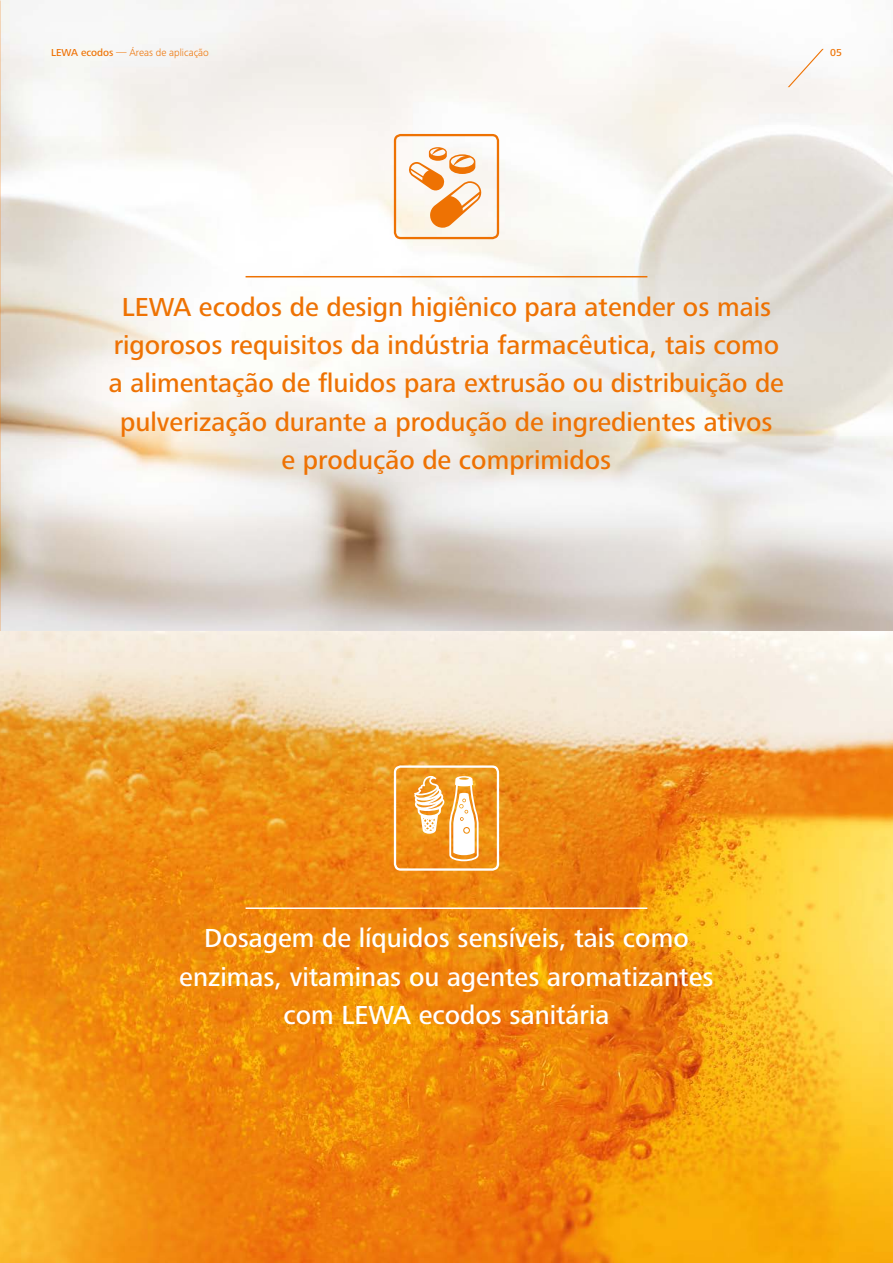
<style>
.page{position:relative;width:893px;height:1263px;background:#fff}
.page>*{position:absolute;margin:0;border:0;box-sizing:border-box;transform-origin:0 0}
.t1{font:500 27px/38.2px "Frutiger Next LTW1 G";color:#ee7203;text-align:center}
.t2{font:500 27px/38.2px "Frutiger Next LTW1 G";color:#fff;text-align:center}
.t3{font:300 10.5px "Frutiger Next LTW1 G";color:#ee7203}
.t4{font:500 10.5px "Frutiger Next LTW1 G";color:#ee7203}
.s1{font-weight:500}
</style>
<div class="page">
<img style="left:0;top:0;width:893px;height:1263px">
<img style="left:0;top:631px;width:1px;height:632px">
<svg style="left:786px;top:47px;width:40px;height:42px"></svg>
<svg style="left:394px;top:134px;width:105px;height:105px"></svg>
<hr style="left:246px;top:276px;width:401px;height:1px;background:#ee7203">
<svg style="left:394px;top:765px;width:105px;height:106px"></svg>
<hr style="left:246px;top:907px;width:401px;height:2px;background:#fff">
<p class="t3" style="left:51px;top:47px;width:159px"><span class="s1">LEWA ecodos</span> — Áreas de aplicação</p>
<p class="t4" style="left:830px;top:47px;width:13px">05</p>
<p class="t1" style="left:109px;top:288px;width:677px">LEWA ecodos de design higiênico para atender os mais rigorosos requisitos da indústria farmacêutica, tais como a alimentação de fluidos para extrusão ou distribuição de pulverização durante a produção de ingredientes ativos<br>e produção de comprimidos</p>
<p class="t2" style="left:179px;top:920px;width:536px">Dosagem de líquidos sensíveis, tais como enzimas, vitaminas ou agentes aromatizantes com LEWA ecodos sanitária</p>
</div>
